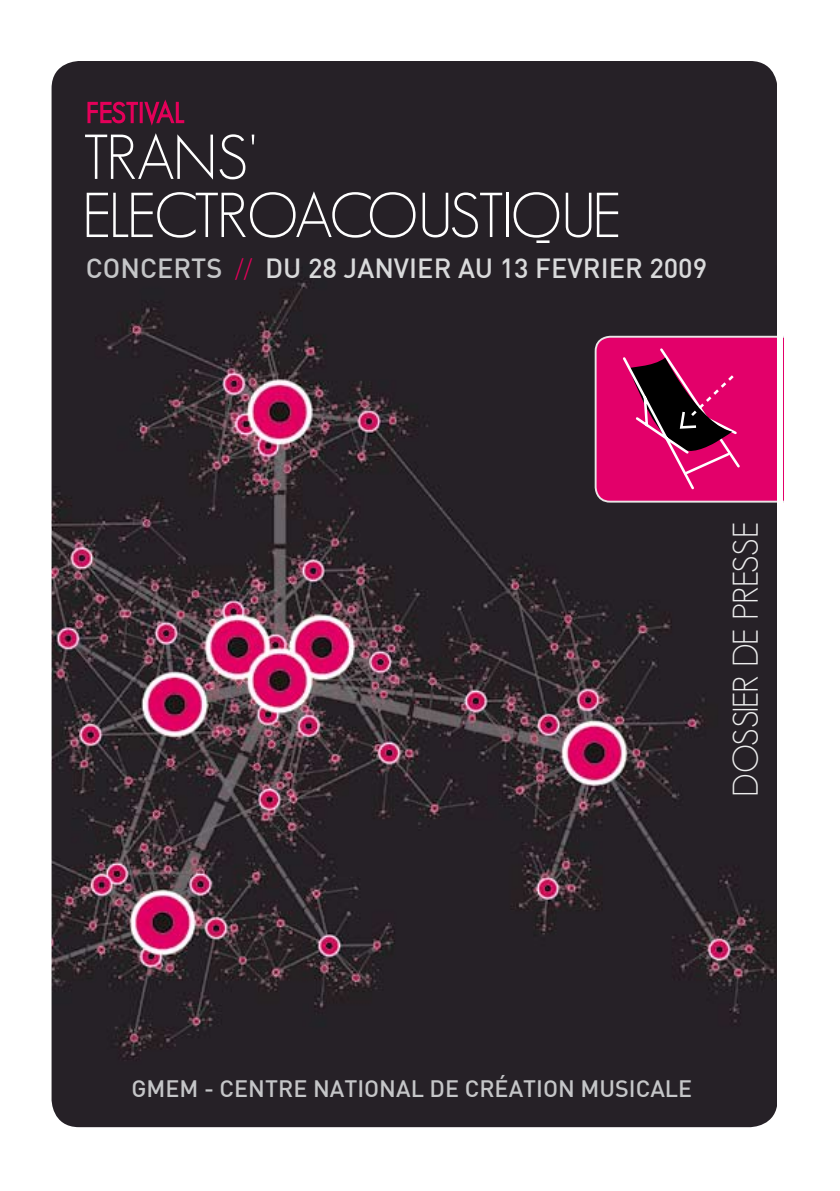
<style>
.page{position:relative;width:840px;height:1191px;background:#fff}
.page>*{position:absolute;margin:0;border:0;box-sizing:border-box;transform-origin:0 0}
.t1{font:300 62px/58.2px "Geosans";letter-spacing:-.05em;color:#fff}
.t2{font:300 34.8px "Geosans";letter-spacing:-.025em;color:#eceded}
.t3{font:500 27.2px "DIN";color:#d9dadb}
.t4{font:500 23.2px "DIN";color:#c5c6c8}
.s1{color:#c5c6c8}
.s2{font-weight:300;font-size:25.2px;color:#e30059}
</style>
<div class="page">
<img style="left:52px;top:61px;width:725px;height:1066px">
<svg style="left:594px;top:336px;width:183px;height:166px;background:#c51064"></svg>
<svg style="left:86px;top:97px;width:99px;height:28px;background:#621636"></svg>
<h1 class="t1" style="left:82px;top:128px;width:540px">TRANS'<br>ELECTROACOUSTIQUE</h1>
<p class="t3" style="left:86px;top:251px;width:622px"><span class="s1">CONCERTS</span> <span class="s2">//</span> DU 28 JANVIER AU 13 FEVRIER 2009</p>
<h2 class="t2" style="left:725px;top:797px;width:277px;rotate:-90deg">DOSSIER DE PRESSE</h2>
<p class="t4" style="left:131px;top:1073px;width:562px">GMEM - CENTRE NATIONAL DE CRÉATION MUSICALE</p>
</div>
